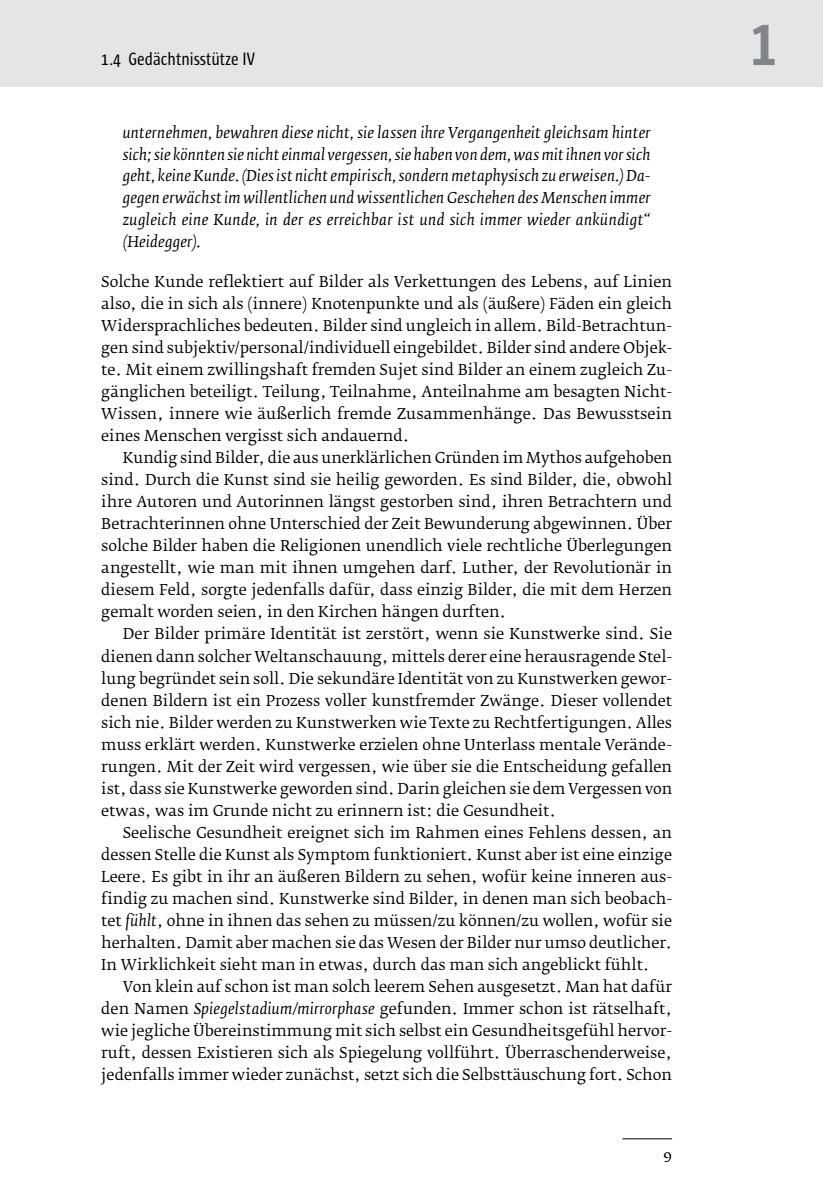
<style>
.page{position:relative;width:823px;height:1195px;background:#fff}
.page>*{position:absolute;margin:0;border:0;box-sizing:border-box;transform-origin:0 0}
.t1{font:800 59.5px "Sun Cd";color:#818488}
.t2{font:18.38px "Sun Cd";color:#000}
.t3{font:15.75px "Fedra Serif B Pro";color:#000}
.t4{font:14.88px/22.1px "Fedra Serif B Pro";color:#000;text-align:justify}
.t5{font:italic 14.88px/21.9px "Fedra Serif B Pro";letter-spacing:.03em;color:#000;text-align:justify}
.s1{font-style:italic}
</style>
<div class="page">
<hr style="left:0;top:0;width:2px;height:86px;background:#e5e5e6">
<hr style="left:622px;top:1138px;width:50px;height:1px;background:#000">
<div style="left:2px;top:0;width:821px;height:86px;background:#e5e5e6"></div>
<p class="t2" style="left:101px;top:52px;width:155px">1.4 Gedächtnisstütze IV</p>
<p class="t5" style="left:123px;top:122px;width:529px">unternehmen, bewahren diese nicht, sie lassen ihre Vergangenheit gleichsam hinter sich; sie könnten sie nicht einmal vergessen, sie haben von dem, was mit ihnen vor sich geht, keine Kunde. (Dies ist nicht empirisch, sondern metaphysisch zu erweisen.) Da&shy;gegen erwächst im willentlichen und wissentlichen Geschehen des Menschen immer zugleich eine Kunde, in der es erreichbar ist und sich immer wieder ankündigt“ ( Heidegger).</p>
<p class="t4" style="left:101px;top:271px;width:572px">Solche Kunde reflektiert auf Bilder als Verkettungen des Lebens, auf Linien also, die in sich als (innere) Knotenpunkte und als (äußere) Fäden ein gleich Widersprachliches bedeuten. Bilder sind ungleich in allem. Bild-Betrachtun&shy;gen sind subjektiv/personal/individuell eingebildet. Bilder sind andere Objek&shy;te. Mit einem zwillingshaft fremden Sujet sind Bilder an einem zugleich Zu&shy;gänglichen beteiligt. Teilung, Teilnahme, Anteilnahme am besagten Nicht-Wissen, innere wie äußerlich fremde Zusammenhänge. Das Bewusstsein eines Menschen vergisst sich andauernd.</p>
<p class="t4" style="left:101px;top:447px;width:572px;text-indent:21px">Kundig sind Bilder, die aus unerklärlichen Gründen im Mythos aufgehoben sind. Durch die Kunst sind sie heilig geworden. Es sind Bilder, die, obwohl ihre Autoren und Autorinnen längst gestorben sind, ihren Betrachtern und Betrachterinnen ohne Unterschied der Zeit Bewunderung abgewinnen. Über solche Bilder haben die Religionen unendlich viele rechtliche Überlegungen angestellt, wie man mit ihnen umgehen darf. Luther, der Revolutionär in diesem Feld, sorgte jedenfalls dafür, dass einzig Bilder, die mit dem Herzen gemalt worden seien, in den Kirchen hängen durften.</p>
<p class="t4" style="left:101px;top:624px;width:572px;text-indent:21px">Der Bilder primäre Identität ist zerstört, wenn sie Kunstwerke sind. Sie dienen dann solcher Weltanschauung, mittels derer eine herausragende Stel&shy;lung begründet sein soll. Die sekundäre Identität von zu Kunstwerken gewor&shy;denen Bildern ist ein Prozess voller kunstfremder Zwänge. Dieser vollendet sich nie. Bilder werden zu Kunstwerken wie Texte zu Rechtfertigungen. Alles muss erklärt werden. Kunstwerke erzielen ohne Unterlass mentale Verände&shy;rungen. Mit der Zeit wird vergessen, wie über sie die Entscheidung gefallen ist, dass sie Kunstwerke geworden sind. Darin gleichen sie dem Vergessen von etwas, was im Grunde nicht zu erinnern ist: die Gesundheit.</p>
<p class="t4" style="left:101px;top:822px;width:572px;text-indent:21px">Seelische Gesundheit ereignet sich im Rahmen eines Fehlens dessen, an dessen Stelle die Kunst als Symptom funktioniert. Kunst aber ist eine einzige Leere. Es gibt in ihr an äußeren Bildern zu sehen, wofür keine inneren aus&shy;findig zu machen sind. Kunstwerke sind Bilder, in denen man sich beobach&shy;tet <span class="s1">fühlt</span>, ohne in ihnen das sehen zu müssen/zu können/zu wollen, wofür sie herhalten. Damit aber machen sie das Wesen der Bilder nur umso deutlicher.<br>In Wirklichkeit sieht man in etwas, durch das man sich angeblickt fühlt.</p>
<p class="t4" style="left:101px;top:977px;width:572px;text-indent:21px">Von klein auf schon ist man solch leerem Sehen ausgesetzt. Man hat dafür den Namen <span class="s1">Spiegelstadium/mirrorphase</span> gefunden. Immer schon ist rätselhaft, wie jegliche Übereinstimmung mit sich selbst ein Gesundheitsgefühl hervor&shy;ruft, dessen Existieren sich als Spiegelung vollführt. Überraschenderweise, jedenfalls immer wieder zunächst, setzt sich die Selbsttäuschung fort. Schon</p>
<p class="t3" style="left:663px;top:1148px;width:10px">9</p>
<h1 class="t1" style="left:751px;top:14px;width:26px">1</h1>
</div>
